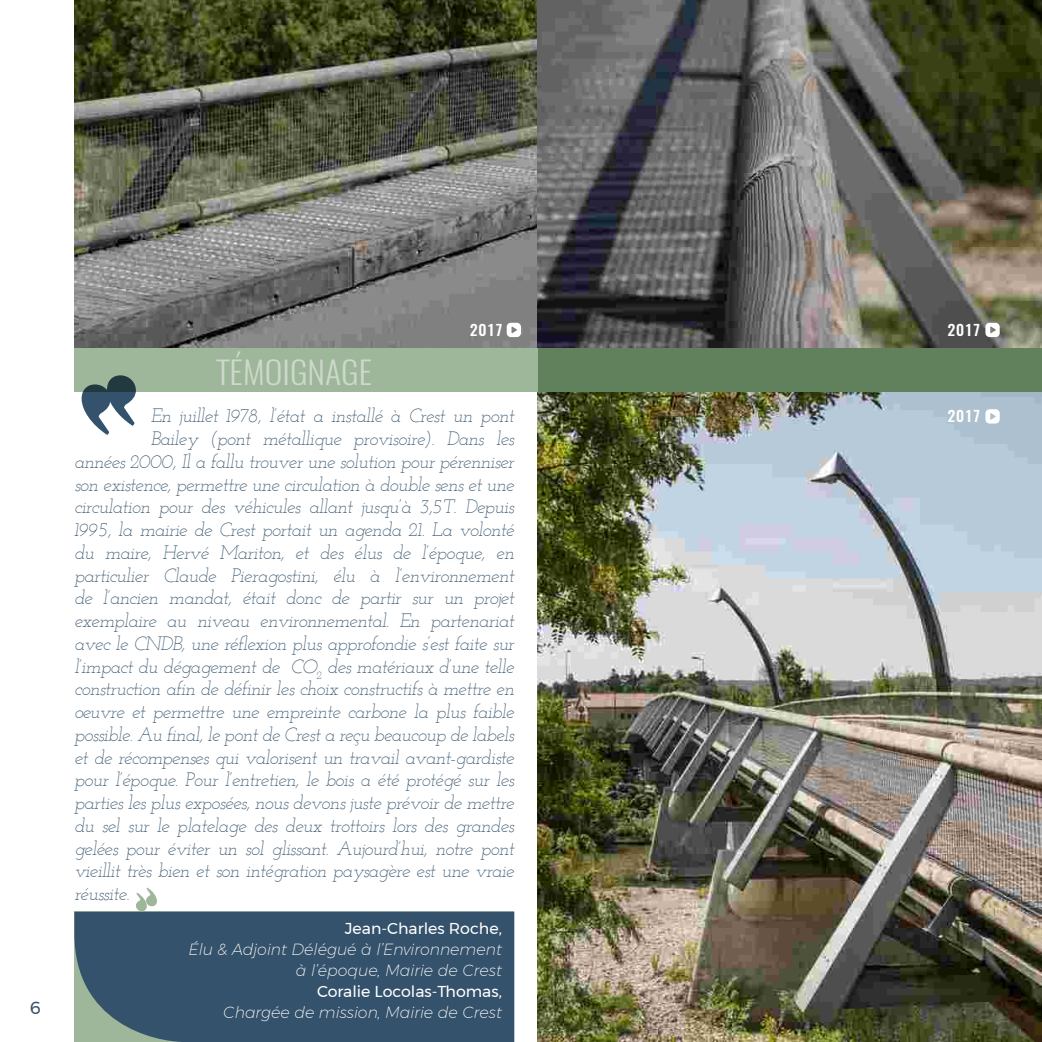
<style>
.page{position:relative;width:1042px;height:1042px;background:#fff}
.page>*{position:absolute;margin:0;border:0;box-sizing:border-box;transform-origin:0 0}
.t1{font:300 31.32px "Oswald";color:#cddacb;scale:1.08 1}
.t2{font:italic 300 19.25px "Josefin Slab";letter-spacing:-.03em;color:#34526b}
.t3{font:17.5px "Montserrat";color:#34526b}
.t4{font:italic 200 15.75px/21px "Montserrat";color:#fff;text-align:right}
.t5{font:15.75px "Montserrat";color:#fff}
.t6{font:500 14.88px "Oswald";letter-spacing:.04em;color:#fff;scale:1.05 1}
</style>
<div class="page">
<svg style="left:74px;top:348px;width:968px;height:44px;background:#7d9979"></svg>
<img style="left:74px;top:0;width:968px;height:348px">
<img style="left:538px;top:392px;width:504px;height:650px">
<div style="left:74px;top:912px;width:440px;height:130px;background:#34526b"></div>
<svg style="left:82px;top:375px;width:54px;height:60px"></svg>
<svg style="left:136px;top:887px;width:21px;height:24px"></svg>
<svg style="left:507px;top:323px;width:14px;height:14px"></svg>
<svg style="left:985px;top:323px;width:14px;height:14px"></svg>
<svg style="left:985px;top:409px;width:14px;height:14px"></svg>
<p class="t3" style="left:30px;top:995px;width:13px">6</p>
<h1 class="t1" style="left:217px;top:344px;width:146px">TÉMOIGNAGE</h1>
<p class="t6" style="left:470px;top:322px;width:33px">2017</p>
<p class="t6" style="left:947px;top:322px;width:33px">2017</p>
<p class="t2" style="left:151px;top:404px;width:365px">En juillet 1978, l’état a installé à Crest un pont</p>
<p class="t2" style="left:151px;top:427px;width:365px">Bailey (pont métallique provisoire). Dans les</p>
<p class="t2" style="left:74px;top:450px;width:441px">années 2000, Il a fallu trouver une solution pour pérenniser</p>
<p class="t2" style="left:74px;top:473px;width:441px">son existence, permettre une circulation à double sens et une</p>
<p class="t2" style="left:74px;top:495px;width:441px">circulation pour des véhicules allant jusqu’à 3,5T. Depuis</p>
<p class="t2" style="left:74px;top:518px;width:441px">1995, la mairie de Crest portait un agenda 21. La volonté</p>
<p class="t2" style="left:74px;top:541px;width:441px">du maire, Hervé Mariton, et des élus de l’époque, en</p>
<p class="t2" style="left:74px;top:564px;width:441px">particulier Claude Pieragostini, élu à l’environnement</p>
<p class="t2" style="left:74px;top:586px;width:441px">de l’ancien mandat, était donc de partir sur un projet</p>
<p class="t2" style="left:74px;top:609px;width:441px">exemplaire au niveau environnemental. En partenariat</p>
<p class="t2" style="left:74px;top:632px;width:441px">avec le CNDB, une réflexion plus approfondie s’est faite sur</p>
<p class="t2" style="left:74px;top:655px;width:441px">l’impact du dégagement de CO<sub>2</sub> des matériaux d’une telle</p>
<p class="t2" style="left:74px;top:677px;width:441px">construction afin de définir les choix constructifs à mettre en</p>
<p class="t2" style="left:74px;top:700px;width:441px">oeuvre et permettre une empreinte carbone la plus faible</p>
<p class="t2" style="left:74px;top:723px;width:441px">possible. Au final, le pont de Crest a reçu beaucoup de labels</p>
<p class="t2" style="left:74px;top:746px;width:441px">et de récompenses qui valorisent un travail avant-gardiste</p>
<p class="t2" style="left:74px;top:768px;width:441px">pour l’époque. Pour l’entretien, le bois a été protégé sur les</p>
<p class="t2" style="left:74px;top:791px;width:441px">parties les plus exposées, nous devons juste prévoir de mettre</p>
<p class="t2" style="left:74px;top:814px;width:441px">du sel sur le platelage des deux trottoirs lors des grandes</p>
<p class="t2" style="left:74px;top:837px;width:441px">gelées pour éviter un sol glissant. Aujourd’hui, notre pont</p>
<p class="t2" style="left:74px;top:859px;width:441px">vieillit très bien et son intégration paysagère est une vraie</p>
<p class="t2" style="left:74px;top:882px;width:57px">réussite.</p>
<p class="t5" style="left:345px;top:916px;width:159px">Jean-Charles Roche,</p>
<p class="t4" style="left:188px;top:938px;width:315px">Élu &amp; Adjoint Délégué à l’Environnement à l’époque, Mairie de Crest</p>
<p class="t5" style="left:317px;top:979px;width:186px">Coralie Locolas-Thomas,</p>
<p class="t4" style="left:223px;top:1001px;width:280px">Chargée de mission, Mairie de Crest</p>
<p class="t6" style="left:947px;top:408px;width:33px">2017</p>
</div>
